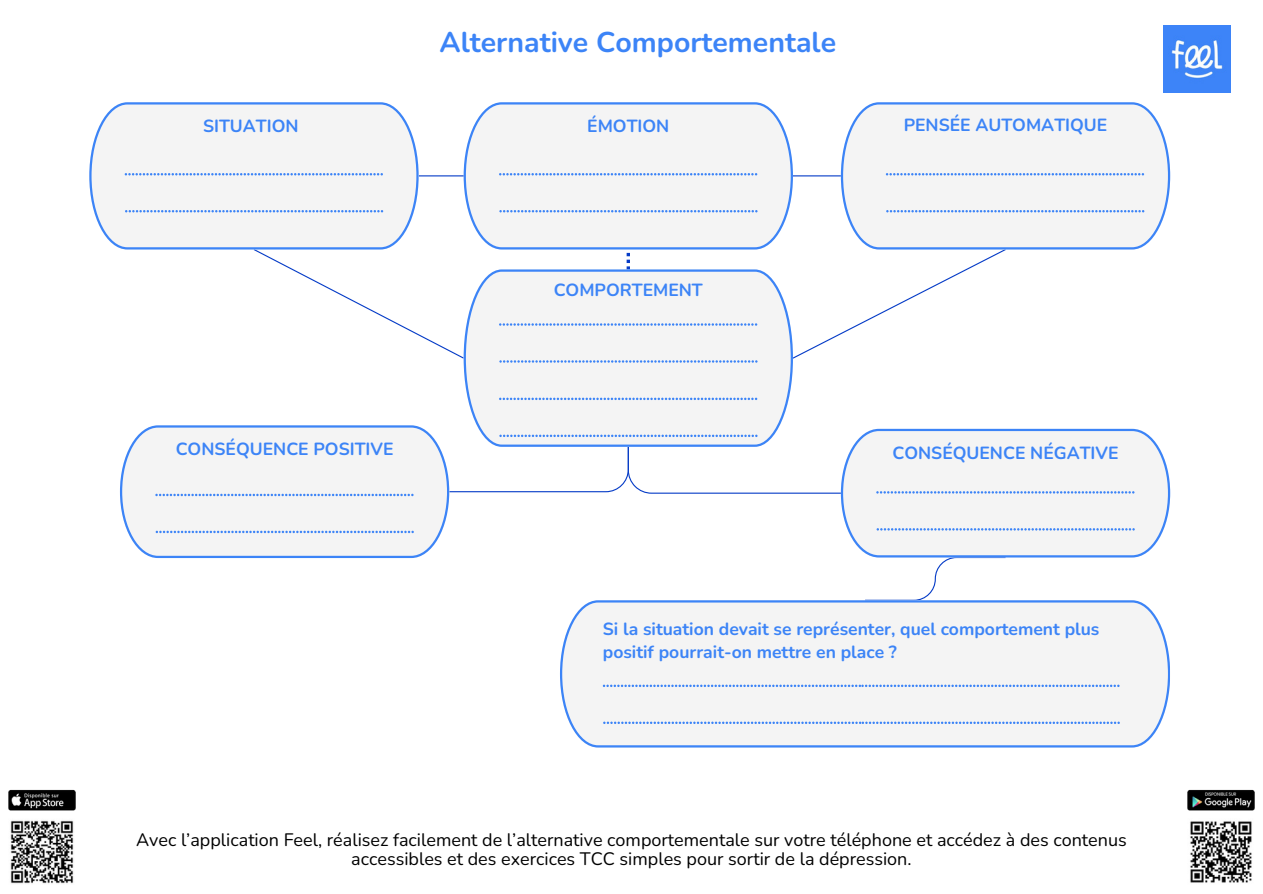
<style>
.page{position:relative;width:1263px;height:894px;background:#fff}
.page>*{position:absolute;margin:0;border:0;box-sizing:border-box;transform-origin:0 0}
.t1{font:700 28.5px "Nunito";color:#3c84f7}
.t2{font:18px/19.2px "Nunito";color:#000;text-align:center}
.t3{font:700 17.55px/23.7px "Nunito";color:#3c84f7}
</style>
<div class="page">
<hr style="left:419px;top:175px;width:422px;height:1px;background:#063cc7">
<svg style="left:252px;top:249px;width:212px;height:110px"></svg>
<svg style="left:793px;top:249px;width:214px;height:110px"></svg>
<svg style="left:627px;top:253px;width:3px;height:16px"></svg>
<svg style="left:89px;top:102px;width:330px;height:147px"></svg>
<svg style="left:125px;top:173px;width:258px;height:2px"></svg>
<svg style="left:125px;top:210px;width:258px;height:2px"></svg>
<svg style="left:464px;top:102px;width:329px;height:147px"></svg>
<svg style="left:499px;top:173px;width:258px;height:2px"></svg>
<svg style="left:499px;top:210px;width:258px;height:2px"></svg>
<svg style="left:841px;top:102px;width:329px;height:147px"></svg>
<svg style="left:886px;top:173px;width:258px;height:2px"></svg>
<svg style="left:886px;top:210px;width:258px;height:2px"></svg>
<svg style="left:464px;top:269px;width:329px;height:156px"></svg>
<svg style="left:499px;top:323px;width:258px;height:2px"></svg>
<svg style="left:499px;top:360px;width:258px;height:2px"></svg>
<svg style="left:499px;top:397px;width:258px;height:3px"></svg>
<svg style="left:120px;top:425px;width:1050px;height:175px"></svg>
<svg style="left:560px;top:600px;width:610px;height:147px"></svg>
<svg style="left:603px;top:684px;width:516px;height:2px"></svg>
<svg style="left:603px;top:721px;width:517px;height:2px"></svg>
<img style="left:1164px;top:26px;width:66px;height:66px">
<img style="left:1190px;top:821px;width:62px;height:62px">
<img style="left:10px;top:820px;width:64px;height:64px">
<img style="left:1188px;top:789px;width:66px;height:21px">
<img style="left:9px;top:789px;width:66px;height:21px">
<p class="t1" style="left:440px;top:23px;width:398px">Alternative Comportementale</p>
<h2 class="t3" style="left:203px;top:115px;width:97px">SITUATION</h2>
<p class="t3" style="left:587px;top:114px;width:84px">ÉMOTION</p>
<h2 class="t3" style="left:904px;top:113px;width:205px">PENSÉE AUTOMATIQUE</h2>
<h1 class="t3" style="left:176px;top:437px;width:219px">CONSÉQUENCE POSITIVE</h1>
<h2 class="t3" style="left:554px;top:278px;width:151px">COMPORTEMENT</h2>
<p class="t3" style="left:892px;top:441px;width:228px">CONSÉQUENCE NÉGATIVE</p>
<p class="t3" style="left:603px;top:616px;width:498px">Si la situation devait se représenter, quel comportement plus positif pourrait-on mettre en place ?</p>
<h2 class="t2" style="left:136px;top:830px;width:992px">Avec l’application Feel, réalisez facilement de l’alternative comportementale sur votre téléphone et accédez à des contenus accessibles et des exercices TCC simples pour sortir de la dépression.</h2>
</div>
